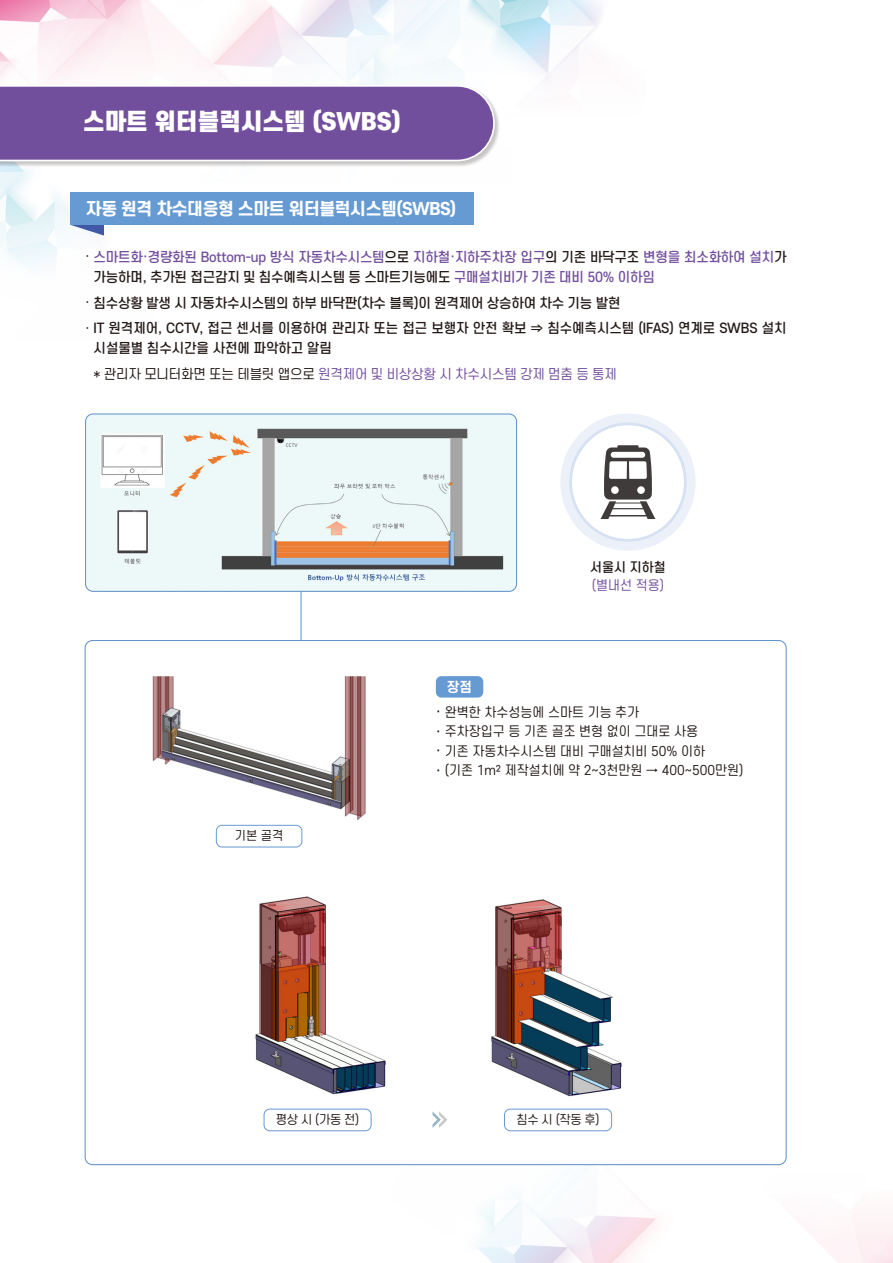
<style>
.page{position:relative;width:893px;height:1263px;background:#fff}
.page>*{position:absolute;margin:0;border:0;box-sizing:border-box;transform-origin:0 0}
.t1{font:900 22.5px "S Core Dream 9";color:#fff}
.t2{font:800 16.65px "S Core Dream 7";letter-spacing:-.03em;color:#fff}
.t3{font:500 13.2px/19.5px "S Core Dream 5";letter-spacing:-.01em;color:#231916}
.t4{font:500 13.2px/19.5px "S Core Dream 5";letter-spacing:-.02em;color:#724f9d}
.t5{font:13.2px "S Core Dream 4";letter-spacing:-.02em;color:#724f9d}
.t6{font:700 13.2px "S Core Dream 6";color:#fff}
.t7{font:12.75px "S Core Dream 4";color:#231916}
.t8{font:12.75px "S Core Dream 4";color:#724f9d}
.t9{font:500 12.75px "S Core Dream 5";color:#231916}
.t10{font:12px "S Core Dream 4";letter-spacing:-.025em;color:#231916}
.t11{font:500 11.7px "S Core Dream 5";color:#231916}
.s1{color:#231916}
.s2{font-family:"S Core Dream 5";font-weight:500;font-size:13.2px}
</style>
<div class="page">
<img style="left:513px;top:0;width:87px;height:78px">
<img style="left:0;top:0;width:176px;height:83px">
<img style="left:0;top:167px;width:154px;height:100px">
<img style="left:176px;top:0;width:337px;height:84px">
<img style="left:356px;top:1165px;width:337px;height:98px">
<hr style="left:301px;top:557px;width:1px;height:99px;background:#669ad2">
<div style="left:0;top:85px;width:501px;height:82px;background:#231916;opacity:.25"></div>
<svg style="left:0;top:84px;width:496px;height:78px"></svg>
<svg style="left:70px;top:225px;width:34px;height:11px"></svg>
<div style="left:70px;top:193px;width:403px;height:32px;background:#669ad2"></div>
<svg style="left:560px;top:413px;width:136px;height:138px;fill:#ebf0f9"></svg>
<div style="left:571px;top:424px;width:114px;height:116px;background:#fff;border-radius:50%"></div>
<div style="left:569px;top:423px;width:118px;height:119px;border:3px solid #d6e1f3;border-radius:50%"></div>
<img style="left:87px;top:415px;width:430px;height:175px">
<div style="left:85px;top:413px;width:432px;height:179px;border:1px solid #6393c7;border-radius:7px"></div>
<img style="left:152px;top:676px;width:214px;height:144px">
<svg style="left:601px;top:445px;width:54px;height:74px"></svg>
<div style="left:436px;top:676px;width:47px;height:21px;background:#669ad2;border-radius:6px"></div>
<div style="left:216px;top:825px;width:86px;height:22px;border:1px solid #669ad2;border-radius:6px"></div>
<img style="left:255px;top:896px;width:131px;height:199px">
<div style="left:264px;top:1109px;width:107px;height:22px;border:1px solid #669ad2;border-radius:6px"></div>
<img style="left:491px;top:899px;width:131px;height:198px">
<div style="left:504px;top:1109px;width:108px;height:22px;border:1px solid #669ad2;border-radius:6px"></div>
<svg style="left:433px;top:1112px;width:14px;height:16px"></svg>
<p class="t1" style="left:83px;top:106px;width:319px">스마트 워터블럭시스템 (SWBS)</p>
<p class="t2" style="left:86px;top:197px;width:372px">자동 원격 차수대응형 스마트 워터블럭시스템(SWBS)</p>
<p class="t4" style="left:94px;top:247px;width:694px">스마트화·경량화된 Bottom-up 방식 자동차수시스템<span class="s1">으로</span> 지하철·지하주차장 입구<span class="s1">의 기존 바닥구조</span> 변형을 최소화하여 설치<span class="s1">가 가능하며, 추가된 접근감지 및 침수예측시스템 등 스마트기능에도</span> 구매설치비가 기존 대비 50% 이하임</p>
<p class="t3" style="left:94px;top:292px;width:528px">침수상황 발생 시 자동차수시스템의 하부 바닥판(차수 블록)이 원격제어 상승하여 차수 기능 발현</p>
<p class="t3" style="left:94px;top:318px;width:694px">IT 원격제어, CCTV, 접근 센서를 이용하여 관리자 또는 접근 보행자 안전 확보 ⇒ 침수예측시스템 (IFAS) 연계로 SWBS 설치 시설물별 침수시간을 사전에 파악하고 알림</p>
<p class="t5" style="left:94px;top:364px;width:525px"><span class="s1">* 관리자 모니터화면 또는 테블릿 앱으로</span> 원격제어 및 비상상황 시 차수시스템 강제 멈춤 등 통제</p>
<p class="t11" style="left:85px;top:248px;width:6px">·</p>
<p class="t11" style="left:85px;top:294px;width:6px">·</p>
<p class="t11" style="left:85px;top:320px;width:6px">·</p>
<p class="t6" style="left:447px;top:677px;width:27px">장점</p>
<p class="t9" style="left:590px;top:558px;width:77px">서울시 지하철</p>
<p class="t8" style="left:592px;top:575px;width:74px">(별내선 적용)</p>
<p class="t10" style="left:235px;top:827px;width:50px">기본 골격</p>
<p class="t7" style="left:436px;top:703px;width:205px"><span class="s2">·</span> 완벽한 차수성능에 스마트 기능 추가</p>
<p class="t7" style="left:436px;top:722px;width:264px"><span class="s2">·</span> 주차장입구 등 기존 골조 변형 없이 그대로 사용</p>
<p class="t7" style="left:436px;top:742px;width:271px"><span class="s2">·</span> 기존 자동차수시스템 대비 구매설치비 50% 이하</p>
<p class="t7" style="left:436px;top:761px;width:309px"><span class="s2">·</span> (기존 1m² 제작설치에 약 2~3천만원 → 400~500만원)</p>
<p class="t10" style="left:276px;top:1111px;width:85px">평상 시 (가동 전)</p>
<p class="t10" style="left:516px;top:1111px;width:85px">침수 시 (작동 후)</p>
</div>
